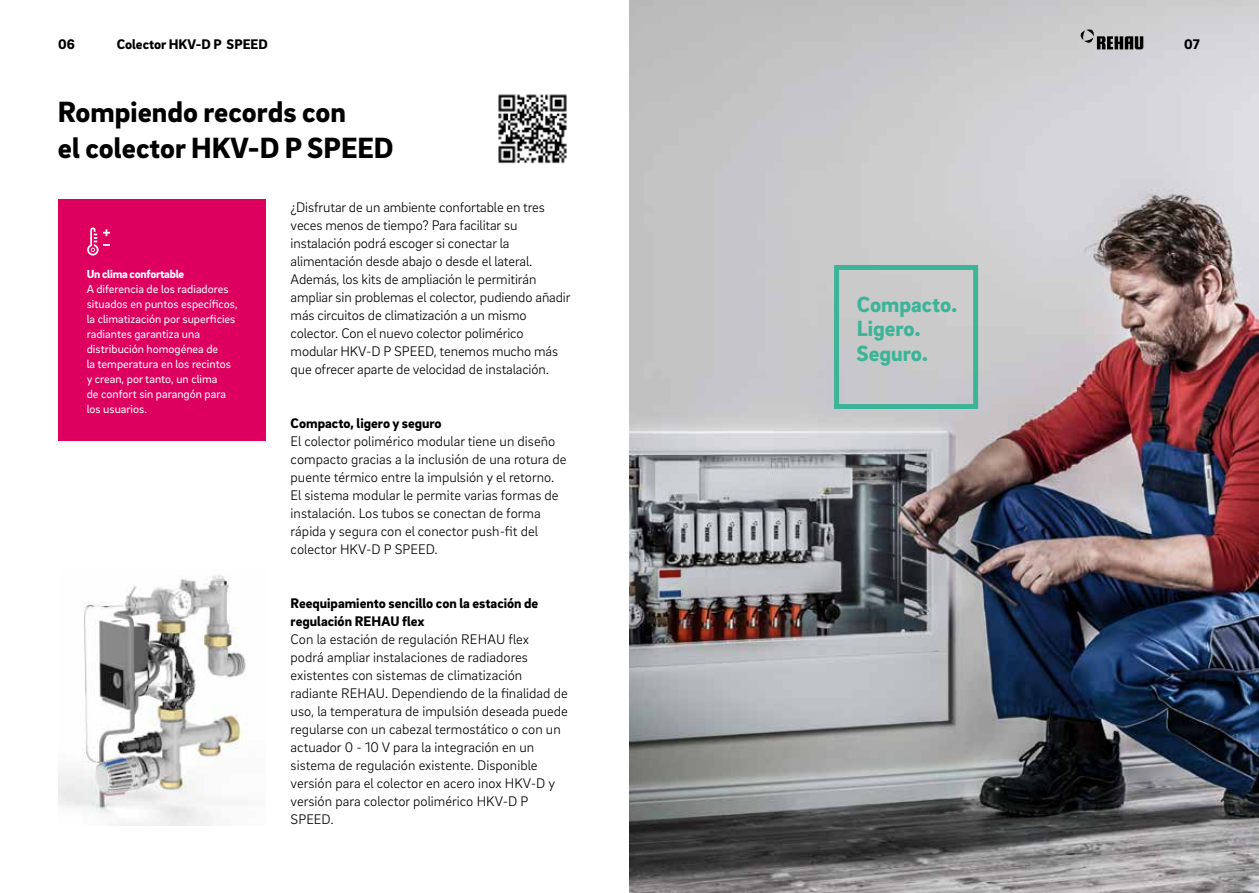
<style>
.page{position:relative;width:1259px;height:893px;background:#fff}
.page>*{position:absolute;margin:0;border:0;box-sizing:border-box;transform-origin:0 0}
.t1{font:900 30px/36px "Brix Sans";color:#000}
.t2{font:900 22.5px/24.8px "Brix Sans";color:#3cb497}
.t3{font:300 14.25px/18px "Brix Sans";color:#000}
.t4{font:900 14.25px/18px "Brix Sans";color:#000}
.t5{font:12px/15px "Brix Sans";color:#fff}
.t6{font:900 12px "Brix Sans";letter-spacing:-.02em;color:#fff}
</style>
<div class="page">
<img style="left:629px;top:0;width:630px;height:893px">
<img style="left:59px;top:575px;width:188px;height:251px">
<div style="left:59px;top:199px;width:207px;height:242px;background:#dd005f"></div>
<svg style="left:87px;top:227px;width:23px;height:29px"></svg>
<div style="left:834px;top:265px;width:144px;height:144px;border:5px solid #3cb497"></div>
<img style="left:498px;top:94px;width:69px;height:70px">
<svg style="left:1080px;top:29px;width:63px;height:20px"></svg>
<p class="t4" style="left:58px;top:35px;width:18px">06</p>
<p class="t4" style="left:117px;top:35px;width:152px">Colector HKV-D P SPEED</p>
<p class="t4" style="left:1184px;top:35px;width:17px">07</p>
<h1 class="t1" style="left:58px;top:93px;width:337px">Rompiendo records con<br>el colector HKV-D P SPEED</h1>
<p class="t6" style="left:87px;top:266px;width:99px">Un clima confortable</p>
<p class="t5" style="left:87px;top:281px;width:152px">A diferencia de los radiadores situados en puntos específicos, la climatización por superficies radiantes garantiza una distribución homogénea de<br>la temperatura en los recintos y crean, por tanto, un clima<br>de confort sin parangón para los usuarios.</p>
<p class="t3" style="left:291px;top:198px;width:281px">¿Disfrutar de un ambiente confortable en tres veces menos de tiempo? Para facilitar su instalación podrá escoger si conectar la alimentación desde abajo o desde el lateral.<br>Además, los kits de ampliación le permitirán ampliar sin problemas el colector, pudiendo añadir más circuitos de climatización a un mismo colector. Con el nuevo colector polimérico modular HKV-D P SPEED, tenemos mucho más que ofrecer aparte de velocidad de instalación.</p>
<p class="t4" style="left:291px;top:414px;width:153px">Compacto, ligero y seguro</p>
<p class="t3" style="left:291px;top:432px;width:277px">El colector polimérico modular tiene un diseño compacto gracias a la inclusión de una rotura de puente térmico entre la impulsión y el retorno.<br>El sistema modular le permite varias formas de instalación. Los tubos se conectan de forma rápida y segura con el conector push-fit del colector HKV-D P SPEED.</p>
<p class="t4" style="left:291px;top:594px;width:249px">Reequipamiento sencillo con la estación de regulación REHAU flex</p>
<p class="t3" style="left:291px;top:630px;width:279px">Con la estación de regulación REHAU flex<br>podrá ampliar instalaciones de radiadores existentes con sistemas de climatización radiante REHAU. Dependiendo de la finalidad de uso, la temperatura de impulsión deseada puede regularse con un cabezal termostático o con un actuador 0 - 10 V para la integración en un sistema de regulación existente. Disponible versión para el colector en acero inox HKV-D y versión para colector polimérico HKV-D P SPEED.</p>
<h2 class="t2" style="left:856px;top:291px;width:102px">Compacto.<br>Ligero.<br>Seguro.</h2>
</div>
